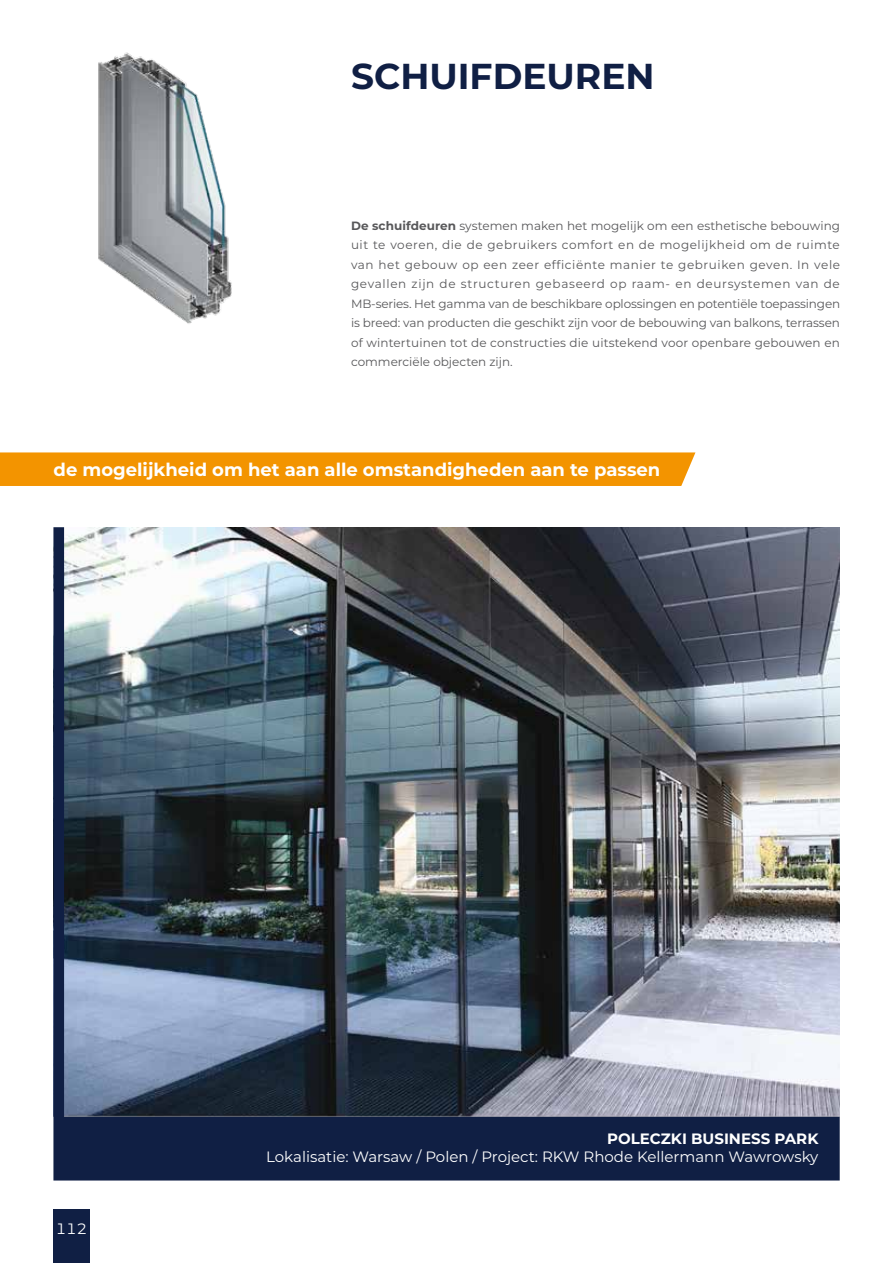
<style>
.page{position:relative;width:893px;height:1263px;background:#fff}
.page>*{position:absolute;margin:0;border:0;box-sizing:border-box;transform-origin:0 0}
.t1{font:700 36px "Montserrat Alu";color:#101f44}
.t2{font:700 18px "Montserrat Alu";color:#fff}
.t3{font:15px "Montserrat Alu";color:#fff}
.t4{font:700 15px "Montserrat Alu";color:#fff}
.t5{font:12px/19.5px "Montserrat Alu";color:#58585a;text-align:justify}
.s1{font-weight:700}
</style>
<div class="page">
<div style="left:53px;top:1209px;width:37px;height:54px;background:#101f44"></div>
<div style="left:0;top:452px;width:695px;height:34px;background:#f39400"></div>
<img style="left:98px;top:52px;width:134px;height:272px">
<img style="left:53px;top:527px;width:787px;height:653px">
<h1 class="t1" style="left:351px;top:50px;width:305px">SCHUIFDEUREN</h1>
<p class="t5" style="left:351px;top:216px;width:491px"><span class="s1">De schuifdeuren</span> systemen maken het mogelijk om een esthetische bebouwing uit te voeren, die de gebruikers comfort en de mogelijkheid om de ruimte van het gebouw op een zeer efficiënte manier te gebruiken geven. In vele gevallen zijn de structuren gebaseerd op raam- en deursystemen van de MB-series. Het gamma van de beschikbare oplossingen en potentiële toepassingen is breed: van producten die geschikt zijn voor de bebouwing van balkons, terrassen of wintertuinen tot de constructies die uitstekend voor openbare gebouwen en commerciële objecten zijn.</p>
<h2 class="t2" style="left:54px;top:457px;width:608px">de mogelijkheid om het aan alle omstandigheden aan te passen</h2>
<p class="t3" style="left:56px;top:1218px;width:33px">112</p>
<p class="t4" style="left:607px;top:1128px;width:213px">POLECZKI BUSINESS PARK</p>
<p class="t3" style="left:266px;top:1147px;width:554px">Lokalisatie: Warsaw / Polen / Project: RKW Rhode Kellermann Wawrowsky</p>
</div>
